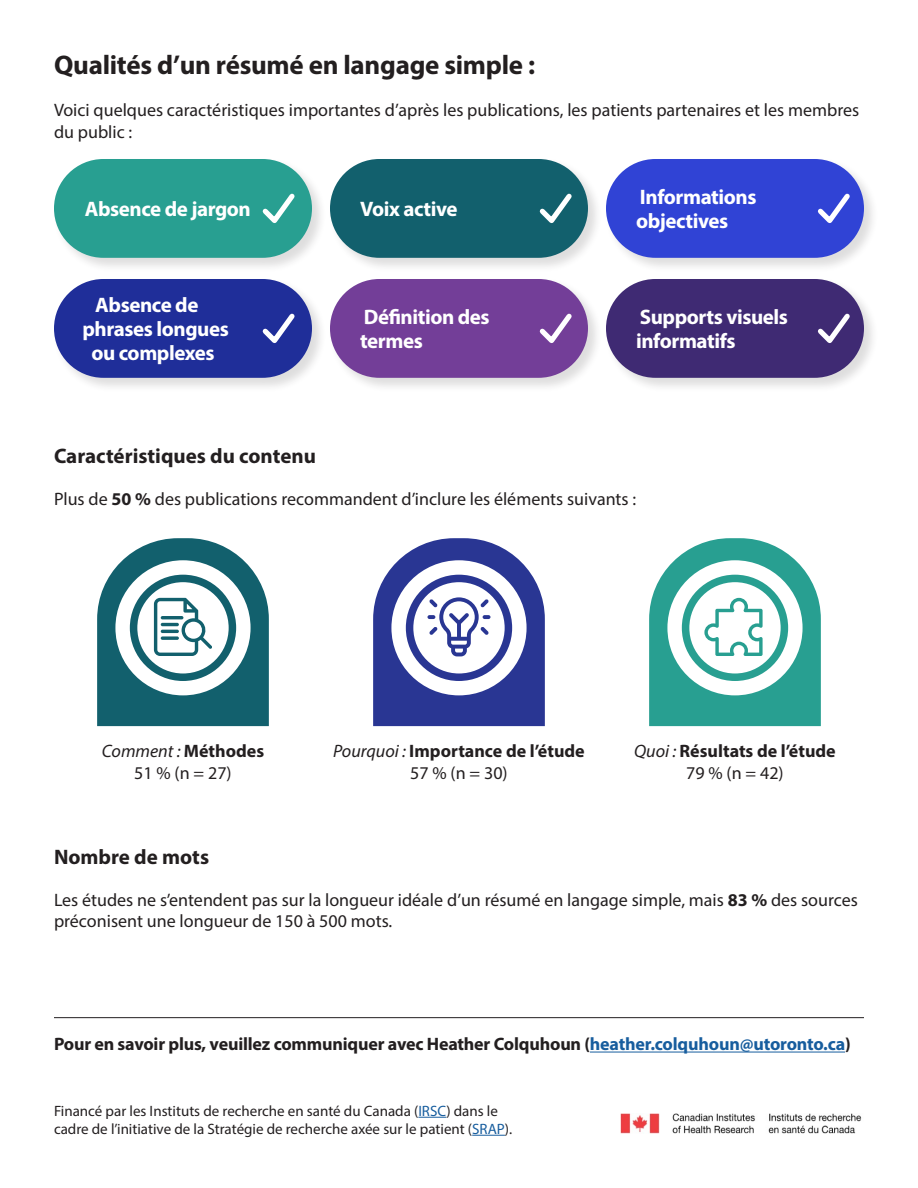
<style>
.page{position:relative;width:918px;height:1188px;background:#fff}
.page>*{position:absolute;margin:0;border:0;box-sizing:border-box;transform-origin:0 0}
.t1{font:700 27px "Myriad Pro";letter-spacing:-.01em;color:#231f20}
.t2{font:700 21px/24px "Myriad Pro";letter-spacing:-.02em;color:#fff}
.t3{font:700 21px "Myriad Pro";color:#231f20}
.t4{font:18px/21.6px "Myriad Pro";color:#231f20}
.t5{font:700 18px "Myriad Pro";letter-spacing:-.01em;color:#231f20}
.t6{font:italic 18px "Myriad Pro";color:#231f20}
.t7{font:15px/18px "Myriad Pro";color:#231f20}
.s1{font-weight:700}
.s2{font-weight:700;font-style:normal}
.s3{font-weight:400;font-style:italic}
.s4{color:#175d9e}
</style>
<div class="page">
<div style="left:52px;top:158px;width:275px;height:115px;background:#231f20;opacity:.15"></div>
<div style="left:54px;top:159px;width:258px;height:99px;background:#289f91;border-radius:49px"></div>
<svg style="left:262px;top:193px;width:33px;height:30px"></svg>
<div style="left:328px;top:158px;width:275px;height:115px;background:#231f20;opacity:.15"></div>
<div style="left:330px;top:159px;width:258px;height:99px;background:#12606d;border-radius:49px"></div>
<svg style="left:539px;top:193px;width:33px;height:30px"></svg>
<div style="left:604px;top:158px;width:275px;height:115px;background:#231f20;opacity:.15"></div>
<div style="left:606px;top:159px;width:258px;height:99px;background:#3043d5;border-radius:49px"></div>
<svg style="left:817px;top:193px;width:33px;height:30px"></svg>
<div style="left:52px;top:278px;width:275px;height:115px;background:#231f20;opacity:.15"></div>
<div style="left:54px;top:279px;width:258px;height:99px;background:#1f2e99;border-radius:49px"></div>
<svg style="left:262px;top:313px;width:33px;height:30px"></svg>
<div style="left:328px;top:278px;width:275px;height:115px;background:#231f20;opacity:.15"></div>
<div style="left:330px;top:279px;width:258px;height:99px;background:#733e98;border-radius:49px"></div>
<svg style="left:539px;top:313px;width:33px;height:30px"></svg>
<div style="left:604px;top:278px;width:275px;height:115px;background:#231f20;opacity:.15"></div>
<div style="left:606px;top:279px;width:258px;height:99px;background:#3f2a73;border-radius:49px"></div>
<svg style="left:817px;top:313px;width:33px;height:30px"></svg>
<svg style="left:97px;top:538px;width:172px;height:188px"></svg>
<svg style="left:373px;top:538px;width:172px;height:188px"></svg>
<svg style="left:649px;top:538px;width:172px;height:188px"></svg>
<hr style="left:590px;top:1052px;width:255px;height:1px;background:#175d9e">
<hr style="left:54px;top:1017px;width:810px;height:1px;background:#231f20">
<svg style="left:418px;top:1117px;width:28px;height:1px"></svg>
<hr style="left:472px;top:1135px;width:33px;height:1px;background:#175d9e">
<img style="left:620px;top:1114px;width:242px;height:20px">
<p class="t1" style="left:54px;top:48px;width:483px">Qualités d’un résumé en langage simple :</p>
<p class="t4" style="left:54px;top:99px;width:807px">Voici quelques caractéristiques importantes d’après les publications, les patients partenaires et les membres du public :</p>
<p class="t2" style="left:85px;top:197px;width:168px">Absence de jargon</p>
<p class="t2" style="left:360px;top:197px;width:99px">Voix active</p>
<p class="t2" style="left:636px;top:185px;width:122px">Informations objectives</p>
<p class="t2" style="left:95px;top:293px;width:105px">Absence de</p>
<p class="t2" style="left:82px;top:317px;width:148px">phrases longues</p>
<p class="t2" style="left:92px;top:341px;width:125px">ou complexes</p>
<p class="t2" style="left:360px;top:305px;width:131px">Définition des termes</p>
<p class="t2" style="left:636px;top:305px;width:154px">Supports visuels informatifs</p>
<p class="t3" style="left:54px;top:443px;width:263px">Caractéristiques du contenu</p>
<p class="t4" style="left:54px;top:488px;width:584px">Plus de <span class="s1">50 %</span> des publications recommandent d’inclure les éléments suivants :</p>
<p class="t6" style="left:102px;top:740px;width:164px">Comment : <span class="s2">Méthodes</span></p>
<p class="t4" style="left:134px;top:761px;width:99px">51 % (n = 27)</p>
<p class="t5" style="left:333px;top:739px;width:253px"><span class="s3">Pourquoi :</span> Importance de l’étude</p>
<p class="t4" style="left:410px;top:761px;width:99px">57 % (n = 30)</p>
<p class="t5" style="left:634px;top:739px;width:203px"><span class="s3">Quoi :</span> Résultats de l’étude</p>
<p class="t4" style="left:686px;top:761px;width:99px">79 % (n = 42)</p>
<p class="t3" style="left:54px;top:843px;width:157px">Nombre de mots</p>
<p class="t4" style="left:54px;top:889px;width:805px">Les études ne s’entendent pas sur la longueur idéale d’un résumé en langage simple, mais <span class="s1">83 %</span> des sources préconisent une longueur de 150 à 500 mots.</p>
<p class="t5" style="left:54px;top:1032px;width:798px">Pour en savoir plus, veuillez communiquer avec Heather Colquhoun (<span class="s4">heather.colquhoun@utoronto.ca</span>)</p>
<p class="t7" style="left:54px;top:1101px;width:460px">Financé par les Instituts de recherche en santé du Canada (<span class="s4">IRSC</span>) dans le cadre de l’initiative de la Stratégie de recherche axée sur le patient (<span class="s4">SRAP</span>).</p>
</div>
